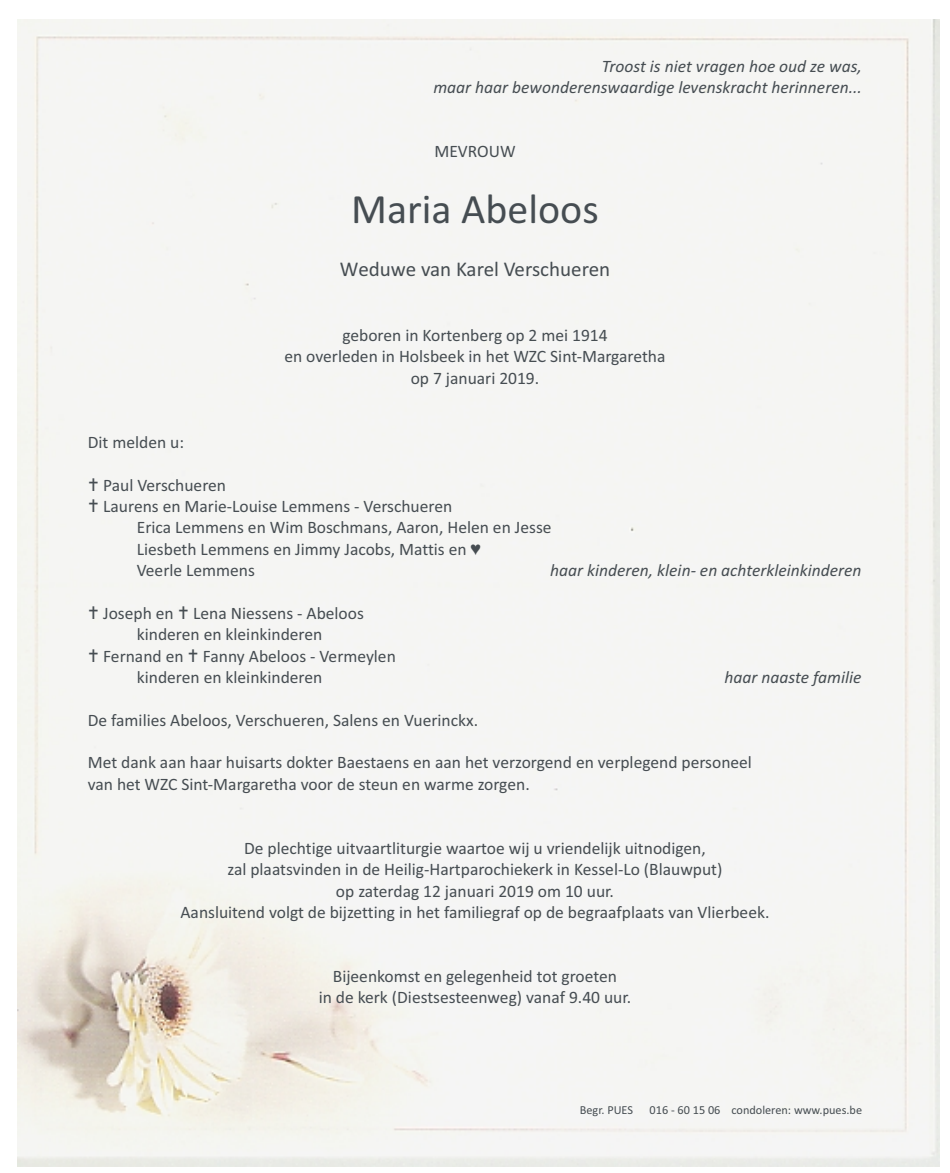
<style>
.page{position:relative;width:950px;height:1173px;background:#fff}
.page>*{position:absolute;margin:0;border:0;box-sizing:border-box;transform-origin:0 0}
.t1{font:42px "Calibri";color:#464d52}
.t2{font:21px "Calibri";color:#464d52}
.t3{font:17.5px/21.3px "Calibri";color:#464d52;text-align:center}
.t4{font:italic 17.5px/21.3px "Calibri";color:#464d52;text-align:right}
.t5{font:12.25px "Calibri";color:#464d52}
.s1{font-family:"Arial"}
</style>
<div class="page">
<img style="left:18px;top:19px;width:921px;height:1147px">
<svg style="left:89px;top:477px;width:9px;height:13px"></svg>
<svg style="left:89px;top:499px;width:9px;height:13px"></svg>
<svg style="left:89px;top:606px;width:9px;height:12px"></svg>
<svg style="left:179px;top:606px;width:9px;height:12px"></svg>
<svg style="left:89px;top:648px;width:9px;height:13px"></svg>
<svg style="left:189px;top:648px;width:8px;height:13px"></svg>
<p class="t4" style="left:433px;top:57px;width:430px">Troost is niet vragen hoe oud ze was,<br>maar haar bewonderenswaardige levenskracht herinneren...</p>
<p class="t3" style="left:434px;top:142px;width:83px">MEVROUW</p>
<h1 class="t1" style="left:351px;top:192px;width:249px">Maria Abeloos</h1>
<p class="t2" style="left:339px;top:260px;width:272px">Weduwe van Karel Verschueren</p>
<p class="t3" style="left:284px;top:326px;width:382px">geboren in Kortenberg op 2 mei 1914<br>en overleden in Holsbeek in het WZC Sint-Margaretha op 7 januari 2019.</p>
<p class="t3" style="left:88px;top:433px;width:98px">Dit melden u:</p>
<p class="t3" style="left:103px;top:475px;width:124px">Paul Verschueren</p>
<p class="t3" style="left:103px;top:497px;width:350px">Laurens en Marie-Louise Lemmens - Verschueren</p>
<p class="t3" style="left:137px;top:518px;width:416px">Erica Lemmens en Wim Boschmans, Aaron, Helen en Jesse</p>
<p class="t3" style="left:137px;top:539px;width:345px">Liesbeth Lemmens en Jimmy Jacobs, Mattis en <span class="s1">♥</span></p>
<p class="t3" style="left:137px;top:561px;width:120px">Veerle Lemmens</p>
<p class="t4" style="left:550px;top:561px;width:313px">haar kinderen, klein- en achterkleinkinderen</p>
<p class="t3" style="left:103px;top:603px;width:262px">Joseph en Lena Niessens - Abeloos</p>
<p class="t3" style="left:137px;top:625px;width:187px">kinderen en kleinkinderen</p>
<p class="t3" style="left:103px;top:646px;width:294px">Fernand en Fanny Abeloos - Vermeylen</p>
<p class="t3" style="left:137px;top:668px;width:187px">kinderen en kleinkinderen</p>
<p class="t4" style="left:724px;top:668px;width:138px">haar naaste familie</p>
<p class="t3" style="left:88px;top:710px;width:392px">De families Abeloos, Verschueren, Salens en Vuerinckx.</p>
<p class="t3" style="left:88px;top:753px;width:665px;text-align:left">Met dank aan haar huisarts dokter Baestaens en aan het verzorgend en verplegend personeel van het WZC Sint-Margaretha voor de steun en warme zorgen.</p>
<p class="t3" style="left:180px;top:838px;width:590px">De plechtige uitvaartliturgie waartoe wij u vriendelijk uitnodigen,<br>zal plaatsvinden in de Heilig-Hartparochiekerk in Kessel-Lo (Blauwput)<br>op zaterdag 12 januari 2019 om 10 uur.<br>Aansluitend volgt de bijzetting in het familiegraf op de begraafplaats van Vlierbeek.</p>
<p class="t3" style="left:318px;top:967px;width:314px">Bijeenkomst en gelegenheid tot groeten<br>in de kerk (Diestsesteenweg) vanaf 9.40 uur.</p>
<p class="t5" style="left:579px;top:1104px;width:55px">Begr. PUES</p>
<p class="t5" style="left:649px;top:1104px;width:214px">016 - 60 15 06 condoleren: www.pues.be</p>
</div>
